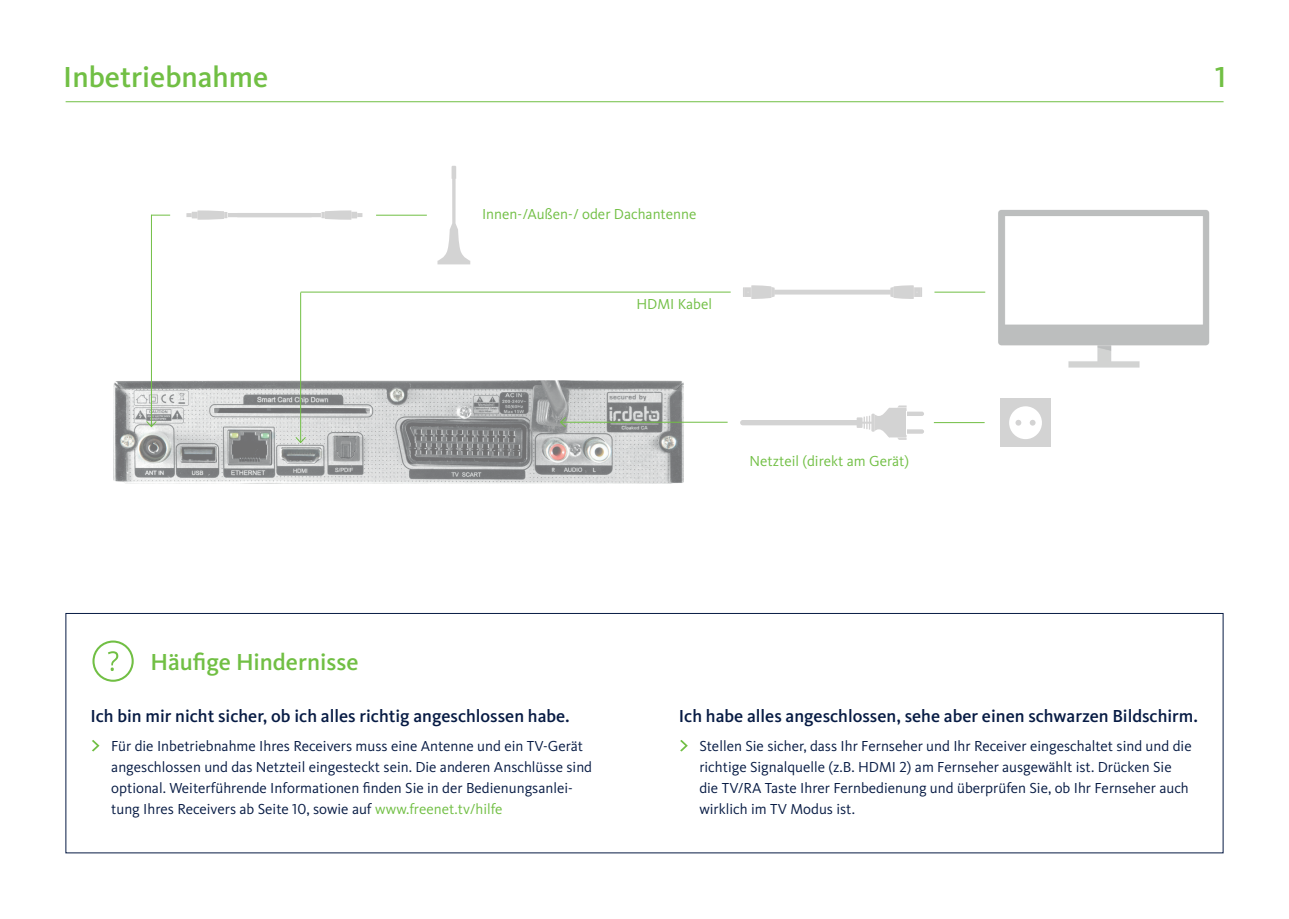
<style>
.page{position:relative;width:1289px;height:919px;background:#fff}
.page>*{position:absolute;margin:0;border:0;box-sizing:border-box;transform-origin:0 0}
.t1{font:500 30px "Kievit Pro";color:#71bf44}
.t2{font:500 24px "Kievit Pro";color:#71bf44}
.t3{font:500 18px "Kievit Pro";color:#071b44}
.t4{font:15px/21px "Kievit Pro";color:#071b44}
.t5{font:15px "Kievit Pro";color:#71bf44}
.s1{color:#71bf44}
</style>
<div class="page">
<div style="left:66px;top:613px;width:1157px;height:240px;border:1px solid #071b44"></div>
<svg style="left:92px;top:740px;width:7px;height:11px"></svg>
<svg style="left:92px;top:640px;width:42px;height:41px"></svg>
<svg style="left:680px;top:740px;width:7px;height:11px"></svg>
<hr style="left:66px;top:101px;width:1157px;height:1px;background:#71bf44">
<img style="left:113px;top:380px;width:570px;height:103px">
<hr style="left:300px;top:292px;width:1px;height:150px;background:#71bf44">
<svg style="left:295px;top:436px;width:11px;height:7px"></svg>
<div style="left:1000px;top:398px;width:50px;height:48px;background:#d3d3d3"></div>
<div style="left:1009px;top:406px;width:32px;height:33px;background:#fff;border-radius:50%"></div>
<svg style="left:1015px;top:420px;width:6px;height:5px"></svg>
<svg style="left:1029px;top:420px;width:6px;height:5px"></svg>
<hr style="left:766px;top:290px;width:133px;height:4px;background:#d3d3d3;border-radius:2px">
<svg style="left:743px;top:285px;width:31px;height:14px"></svg>
<svg style="left:890px;top:285px;width:32px;height:14px"></svg>
<hr style="left:301px;top:292px;width:429px;height:1px;background:#71bf44">
<hr style="left:934px;top:292px;width:51px;height:1px;background:#71bf44">
<hr style="left:151px;top:215px;width:1px;height:211px;background:#71bf44">
<svg style="left:145px;top:420px;width:12px;height:7px"></svg>
<hr style="left:560px;top:422px;width:167px;height:1px;background:#71bf44">
<svg style="left:559px;top:416px;width:8px;height:12px"></svg>
<svg style="left:437px;top:166px;width:33px;height:98px"></svg>
<hr style="left:933px;top:422px;width:51px;height:1px;background:#71bf44">
<hr style="left:212px;top:213px;width:101px;height:4px;background:#d3d3d3;border-radius:2px">
<svg style="left:186px;top:210px;width:42px;height:10px"></svg>
<hr style="left:235px;top:213px;width:102px;height:4px;background:#d3d3d3;border-radius:2px">
<svg style="left:321px;top:210px;width:42px;height:10px"></svg>
<svg style="left:152px;top:215px;width:18px;height:1px"></svg>
<hr style="left:376px;top:215px;width:51px;height:1px;background:#71bf44">
<div style="left:740px;top:420px;width:121px;height:5px;background:#d3d3d3;border-radius:3px"></div>
<svg style="left:856px;top:405px;width:68px;height:35px"></svg>
<img style="left:998px;top:210px;width:212px;height:158px">
<h1 class="t1" style="left:63px;top:59px;width:206px">Inbetriebnahme</h1>
<p class="t5" style="left:482px;top:205px;width:216px">Innen-/Außen-/ oder Dachantenne</p>
<p class="t5" style="left:636px;top:295px;width:77px">HDMI Kabel</p>
<p class="t5" style="left:749px;top:452px;width:161px">Netzteil (direkt am Gerät)</p>
<h1 class="t1" style="left:1215px;top:59px;width:12px">1</h1>
<h2 class="t2" style="left:150px;top:647px;width:210px">Häufige Hindernisse</h2>
<p class="t3" style="left:90px;top:705px;width:481px">Ich bin mir nicht sicher, ob ich alles richtig angeschlossen habe.</p>
<p class="t4" style="left:111px;top:735px;width:482px">Für die Inbetriebnahme Ihres Receivers muss eine Antenne und ein TV-Gerät angeschlossen und das Netzteil eingesteckt sein. Die anderen Anschlüsse sind optional. Weiterführende Informationen finden Sie in der Bedienungsanlei&shy;tung Ihres Receivers ab Seite 10, sowie auf <span class="s1">www.freenet.tv/hilfe</span></p>
<p class="t3" style="left:679px;top:705px;width:520px">Ich habe alles angeschlossen, sehe aber einen schwarzen Bildschirm.</p>
<p class="t4" style="left:699px;top:735px;width:494px">Stellen Sie sicher, dass Ihr Fernseher und Ihr Receiver eingeschaltet sind und die richtige Signalquelle (z.B. HDMI 2) am Fernseher ausgewählt ist. Drücken Sie die TV/RA Taste Ihrer Fernbedienung und überprüfen Sie, ob Ihr Fernseher auch wirklich im TV Modus ist.</p>
</div>
